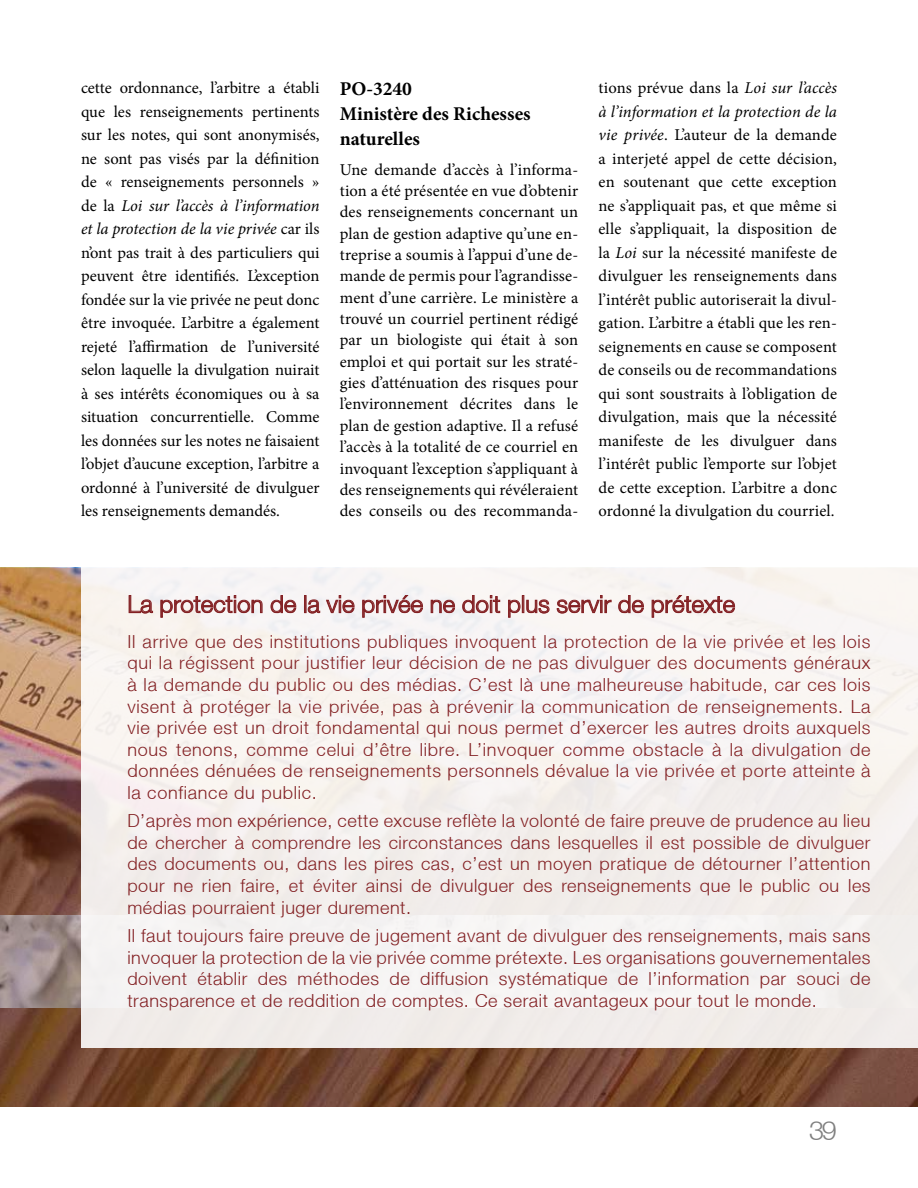
<style>
.page{position:relative;width:918px;height:1188px;background:#fff}
.page>*{position:absolute;margin:0;border:0;box-sizing:border-box;transform-origin:0 0}
.t1{font:300 27px "Helvetica Neue LT";color:#808080}
.t2{font:300 24px "Helvetica Neue LT";color:#832023}
.t3{font:700 19.5px/24.8px "Minion Pro";color:#000}
.t4{font:300 18px/21.6px "Helvetica Neue LT";letter-spacing:.03em;color:#832023;text-align:justify}
.t5{font:16.5px/23.5px "Minion Pro";color:#000;text-align:justify}
.s1{font-style:italic}
</style>
<div class="page">
<svg style="left:0;top:568px;width:918px;height:539px;background:#80543c"></svg>
<img style="left:0;top:916px;width:81px;height:92px">
<div style="left:81px;top:565px;width:837px;height:483px;background:#f5f2f0"></div>
<svg style="left:128px;top:595px;width:25px;height:19px"></svg>
<svg style="left:160px;top:595px;width:103px;height:23px"></svg>
<svg style="left:270px;top:595px;width:27px;height:19px"></svg>
<svg style="left:304px;top:595px;width:16px;height:19px"></svg>
<svg style="left:326px;top:595px;width:29px;height:19px"></svg>
<svg style="left:362px;top:595px;width:61px;height:23px"></svg>
<svg style="left:430px;top:599px;width:25px;height:14px"></svg>
<svg style="left:462px;top:595px;width:38px;height:19px"></svg>
<svg style="left:508px;top:595px;width:42px;height:23px"></svg>
<svg style="left:556px;top:595px;width:56px;height:19px"></svg>
<svg style="left:618px;top:595px;width:26px;height:19px"></svg>
<svg style="left:651px;top:595px;width:84px;height:23px"></svg>
<p class="t5" style="left:81px;top:76px;width:240px">cette ordonnance, l’arbitre a établi que les renseignements pertinents sur les notes, qui sont anonymisés, ne sont pas visés par la définition de « renseignements personnels » de la <span class="s1">Loi sur l’accès à l’information et la protection de la vie privée</span> car ils n’ont pas trait à des particuliers qui peuvent être identifiés. L’exception fondée sur la vie privée ne peut donc être invoquée. L’arbitre a également rejeté l’affirmation de l’université selon laquelle la divulgation nuirait à ses intérêts économiques ou à sa situation concurrentielle. Comme les données sur les notes ne faisaient l’objet d’aucune exception, l’arbitre a ordonné à l’université de divulguer les renseignements demandés.</p>
<p class="t3" style="left:340px;top:76px;width:193px">PO-3240<br>Ministère des Richesses naturelles</p>
<p class="t5" style="left:340px;top:159px;width:240px;line-height:21.3px">Une demande d’accès à l’informa&shy;tion a été présentée en vue d’obtenir des renseignements concernant un plan de gestion adaptive qu’une en&shy;treprise a soumis à l’appui d’une de&shy;mande de permis pour l’agrandisse&shy;ment d’une carrière. Le ministère a trouvé un courriel pertinent rédigé par un biologiste qui était à son emploi et qui portait sur les straté&shy;gies d’atténuation des risques pour l’environnement décrites dans le plan de gestion adaptive. Il a refusé l’accès à la totalité de ce courriel en invoquant l’exception s’appliquant à des renseignements qui révéleraient des conseils ou des recommanda-</p>
<p class="t5" style="left:599px;top:76px;width:240px">tions prévue dans la <span class="s1">Loi sur l’accès à l’information et la protection de la vie privée</span>. L’auteur de la demande a interjeté appel de cette décision, en soutenant que cette exception ne s’appliquait pas, et que même si elle s’appliquait, la disposition de la <span class="s1">Loi</span> sur la nécessité manifeste de divulguer les renseignements dans l’intérêt public autoriserait la divul&shy;gation. L’arbitre a établi que les ren&shy;seignements en cause se composent de conseils ou de recommandations qui sont soustraits à l’obligation de divulgation, mais que la nécessité manifeste de les divulguer dans l’intérêt public l’emporte sur l’objet de cette exception. L’arbitre a donc ordonné la divulgation du courriel.</p>
<h2 class="t2" style="left:127px;top:589px;width:609px">La protection de la vie privée ne doit plus servir de prétexte</h2>
<p class="t4" style="left:127px;top:630px;width:745px">Il arrive que des institutions publiques invoquent la protection de la vie privée et les lois qui la régissent pour justifier leur décision de ne pas divulguer des documents généraux à la demande du public ou des médias. C’est là une malheureuse habitude, car ces lois visent à protéger la vie privée, pas à prévenir la communication de renseignements. La vie privée est un droit fondamental qui nous permet d’exercer les autres droits auxquels nous tenons, comme celui d’être libre. L’invoquer comme obstacle à la divulgation de données dénuées de renseignements personnels dévalue la vie privée et porte atteinte à la confiance du public.</p>
<p class="t4" style="left:127px;top:810px;width:745px">D’après mon expérience, cette excuse reflète la volonté de faire preuve de prudence au lieu de chercher à comprendre les circonstances dans lesquelles il est possible de divulguer des documents ou, dans les pires cas, c’est un moyen pratique de détourner l’attention pour ne rien faire, et éviter ainsi de divulguer des renseignements que le public ou les médias pourraient juger durement.</p>
<p class="t4" style="left:127px;top:924px;width:745px">Il faut toujours faire preuve de jugement avant de divulguer des renseignements, mais sans invoquer la protection de la vie privée comme prétexte. Les organisations gouvernementales doivent établir des méthodes de diffusion systématique de l’information par souci de transparence et de reddition de comptes. Ce serait avantageux pour tout le monde.</p>
<h1 class="t1" style="left:809px;top:1114px;width:29px">39</h1>
</div>
